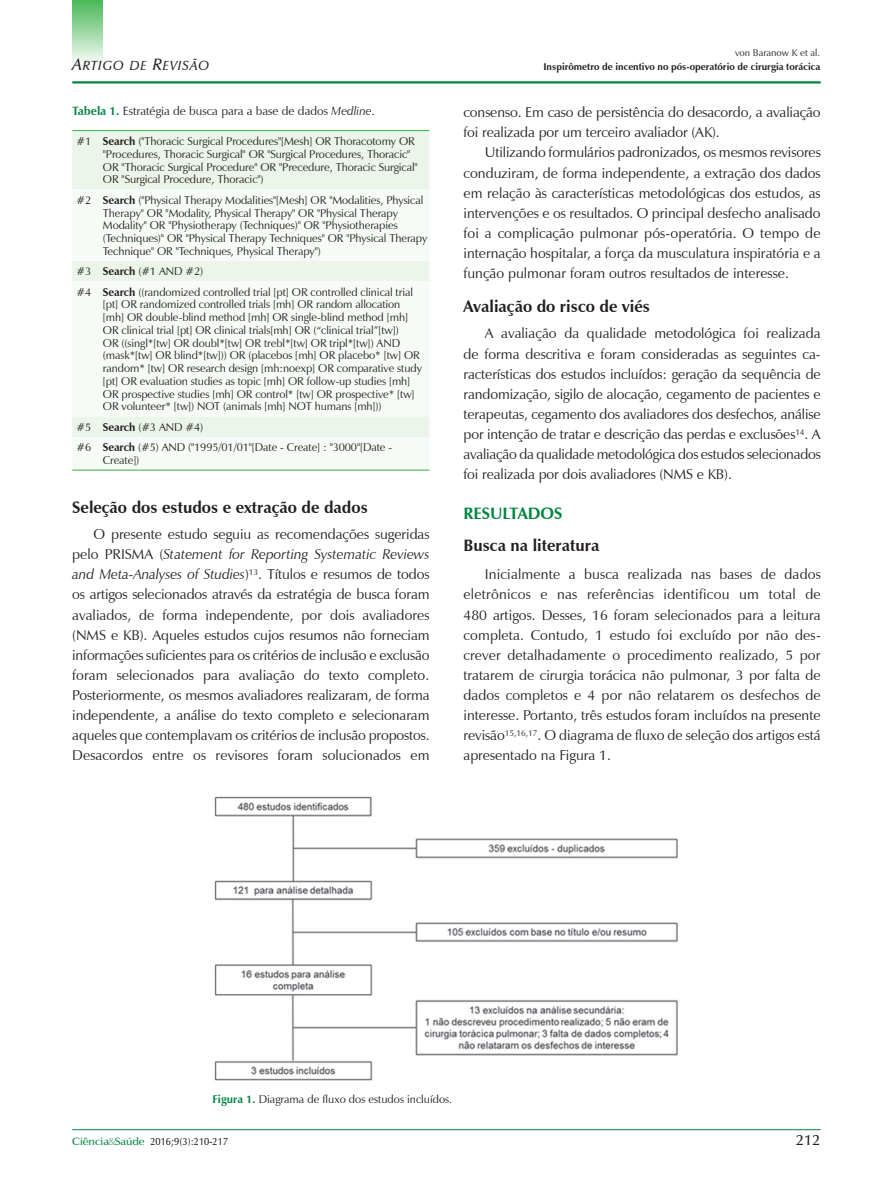
<style>
.page{position:relative;width:893px;height:1191px;background:#fff}
.page>*{position:absolute;margin:0;border:0;box-sizing:border-box;transform-origin:0 0}
.t1{font:700 16.5px "Zapf Humanist 601 BT";color:#231f20}
.t2{font:700 16.5px "Zapf Humanist 601 BT";color:#008540}
.t3{font:600 15px "Zapf Humanist 601 BT";color:#231f20}
.t4{font:14.25px/20.1px "Zapf Humanist 601 BT";letter-spacing:-.005em;color:#231f20;text-align:justify}
.t5{font:13.2px "Zapf Humanist 601 BT Demi Italic SC800";letter-spacing:.065em;color:#231f20}
.t6{font:12px "Zapf Humanist 601 BT";color:#231f20}
.t7{font:11.25px/12.8px "Zapf Humanist 601 BT";letter-spacing:-.01em;color:#231f20}
.t8{font:600 10.5px "Zapf Humanist 601 BT";color:#231f20;scale:.9 1}
.t9{font:700 9.75px "Zapf Humanist 601 BT";color:#231f20}
.t10{font:9.75px "Zapf Humanist 601 BT";color:#231f20}
.s1{font-size:16.5px}
.s2{font-weight:700;color:#008540}
.s3{font-style:italic}
.s4{font-weight:700}
.s5{color:#008540}
.s6{color:#71b48c}
</style>
<div class="page">
<hr style="left:72px;top:1129px;width:749px;height:1px;background:#008540">
<hr style="left:72px;top:81px;width:749px;height:2px;background:#008540">
<div style="left:71px;top:9px;width:33px;height:64px;background:#49b857;opacity:.75"></div>
<div style="left:71px;top:0;width:33px;height:35px;background:#49b857;opacity:.75"></div>
<div style="left:72px;top:131px;width:357px;height:58px;background:#ebf5ea"></div>
<svg style="left:72px;top:261px;width:357px;height:176px"></svg>
<svg style="left:72px;top:130px;width:26px;height:1px"></svg>
<hr style="left:98px;top:130px;width:331px;height:1px;background:#49b857">
<hr style="left:72px;top:469px;width:26px;height:2px;background:#49b857">
<hr style="left:98px;top:469px;width:331px;height:2px;background:#49b857">
<img style="left:214px;top:796px;width:464px;height:285px">
<p class="t5" style="left:72px;top:57px;width:138px"><span class="s1">A</span>RTIGO DE <span class="s1">R</span>EVISÃO</p>
<p class="t6" style="left:72px;top:104px;width:304px"><span class="s2">Tabela 1.</span> Estratégia de busca para a base de dados <span class="s3">Medline</span>.</p>
<p class="t7" style="left:103px;top:135px;width:316px;text-indent:-26px">#1 <span class="s4">Search</span> ("Thoracic Surgical Procedures"[Mesh] OR Thoracotomy OR "Procedures, Thoracic Surgical" OR "Surgical Procedures, Thoracic" OR "Thoracic Surgical Procedure" OR "Precedure, Thoracic Surgical" OR "Surgical Procedure, Thoracic")</p>
<p class="t7" style="left:103px;top:193px;width:326px;text-indent:-26px">#2 <span class="s4">Search</span> ("Physical Therapy Modalities"[Mesh] OR "Modalities, Physical Therapy" OR "Modality, Physical Therapy" OR "Physical Therapy Modality" OR "Physiotherapy (Techniques)" OR "Physiotherapies (Techniques)" OR "Physical Therapy Techniques" OR "Physical Therapy Technique" OR "Techniques, Physical Therapy")</p>
<p class="t7" style="left:77px;top:261px;width:338px;line-height:20.4px">#3 <span class="s4">Search</span> (#1 AND #2)<br>#4 <span class="s4">Search</span> ((randomized controlled trial [pt] OR controlled clinical trial</p>
<p class="t7" style="left:103px;top:298px;width:321px">[pt] OR randomized controlled trials [mh] OR random allocation [mh] OR double-blind method [mh] OR single-blind method [mh] OR clinical trial [pt] OR clinical trials[mh] OR (“clinical trial”[tw])<br>OR ((singl*[tw] OR doubl*[tw] OR trebl*[tw] OR tripl*[tw]) AND (mask*[tw] OR blind*[tw])) OR (placebos [mh] OR placebo* [tw] OR random* [tw] OR research design [mh:noexp] OR comparative study [pt] OR evaluation studies as topic [mh] OR follow-up studies [mh] OR prospective studies [mh] OR control* [tw] OR prospective* [tw] OR volunteer* [tw]) NOT (animals [mh] NOT humans [mh]))</p>
<p class="t7" style="left:77px;top:417px;width:317px;line-height:20.4px">#5 <span class="s4">Search</span> (#3 AND #4)<br>#6 <span class="s4">Search</span> (#5) AND ("1995/01/01"[Date - Create] : "3000"[Date -</p>
<p class="t7" style="left:103px;top:454px;width:38px">Create])</p>
<p class="t1" style="left:72px;top:497px;width:297px">Seleção dos estudos e extração de dados</p>
<p class="t4" style="left:72px;top:524px;width:359px;text-indent:21px">O presente estudo seguiu as recomendações sugeridas pelo PRISMA (<span class="s3">Statement for Reporting Systematic Reviews and Meta-Analyses of Studies</span>)<sup>13</sup>. Títulos e resumos de todos os artigos selecionados através da estratégia de busca foram avaliados, de forma independente, por dois avaliadores (NMS e KB). Aqueles estudos cujos resumos não forneciam informações suficientes para os critérios de inclusão e exclusão foram selecionados para avaliação do texto completo.<br>Posteriormente, os mesmos avaliadores realizaram, de forma independente, a análise do texto completo e selecionaram aqueles que contemplavam os critérios de inclusão propostos.<br>Desacordos entre os revisores foram solucionados em</p>
<p class="t10" style="left:735px;top:47px;width:87px">von Baranow K et al.</p>
<p class="t9" style="left:543px;top:60px;width:278px">Inspirômetro de incentivo no pós-operatório de cirurgia torácica</p>
<p class="t4" style="left:463px;top:102px;width:359px">consenso. Em caso de persistência do desacordo, a avaliação foi realizada por um terceiro avaliador (AK).</p>
<p class="t4" style="left:463px;top:142px;width:359px;text-indent:21px">Utilizando formulários padronizados, os mesmos revisores conduziram, de forma independente, a extração dos dados em relação às características metodológicas dos estudos, as intervenções e os resultados. O principal desfecho analisado foi a complicação pulmonar pós-operatória. O tempo de internação hospitalar, a força da musculatura inspiratória e a função pulmonar foram outros resultados de interesse.</p>
<p class="t1" style="left:463px;top:296px;width:188px">Avaliação do risco de viés</p>
<p class="t4" style="left:463px;top:323px;width:359px;text-indent:21px">A avaliação da qualidade metodológica foi realizada de forma descritiva e foram consideradas as seguintes ca&shy;racterísticas dos estudos incluídos: geração da sequência de randomização, sigilo de alocação, cegamento de pacientes e terapeutas, cegamento dos avaliadores dos desfechos, análise por intenção de tratar e descrição das perdas e exclusões<sup>14</sup>. A avaliação da qualidade metodológica dos estudos selecionados foi realizada por dois avaliadores (NMS e KB).</p>
<p class="t2" style="left:463px;top:502px;width:101px">RESULTADOS</p>
<p class="t1" style="left:463px;top:535px;width:137px">Busca na literatura</p>
<p class="t4" style="left:463px;top:564px;width:359px;text-indent:21px">Inicialmente a busca realizada nas bases de dados eletrônicos e nas referências identificou um total de 480 artigos. Desses, 16 foram selecionados para a leitura completa. Contudo, 1 estudo foi excluído por não des&shy;crever detalhadamente o procedimento realizado, 5 por tratarem de cirurgia torácica não pulmonar, 3 por falta de dados completos e 4 por não relatarem os desfechos de interesse. Portanto, três estudos foram incluídos na presente revisão<sup>15,16,17</sup>. O diagrama de fluxo de seleção dos artigos está apresentado na Figura 1.</p>
<p class="t7" style="left:213px;top:1093px;width:241px"><span class="s2">Figura 1.</span> Diagrama de fluxo dos estudos incluídos.</p>
<p class="t8" style="left:72px;top:1134px;width:175px"><span class="s5">Ciência</span><span class="s6">&amp;</span><span class="s5">Saúde</span> 2016;9(3):210-217</p>
<p class="t3" style="left:796px;top:1130px;width:26px">212</p>
</div>
